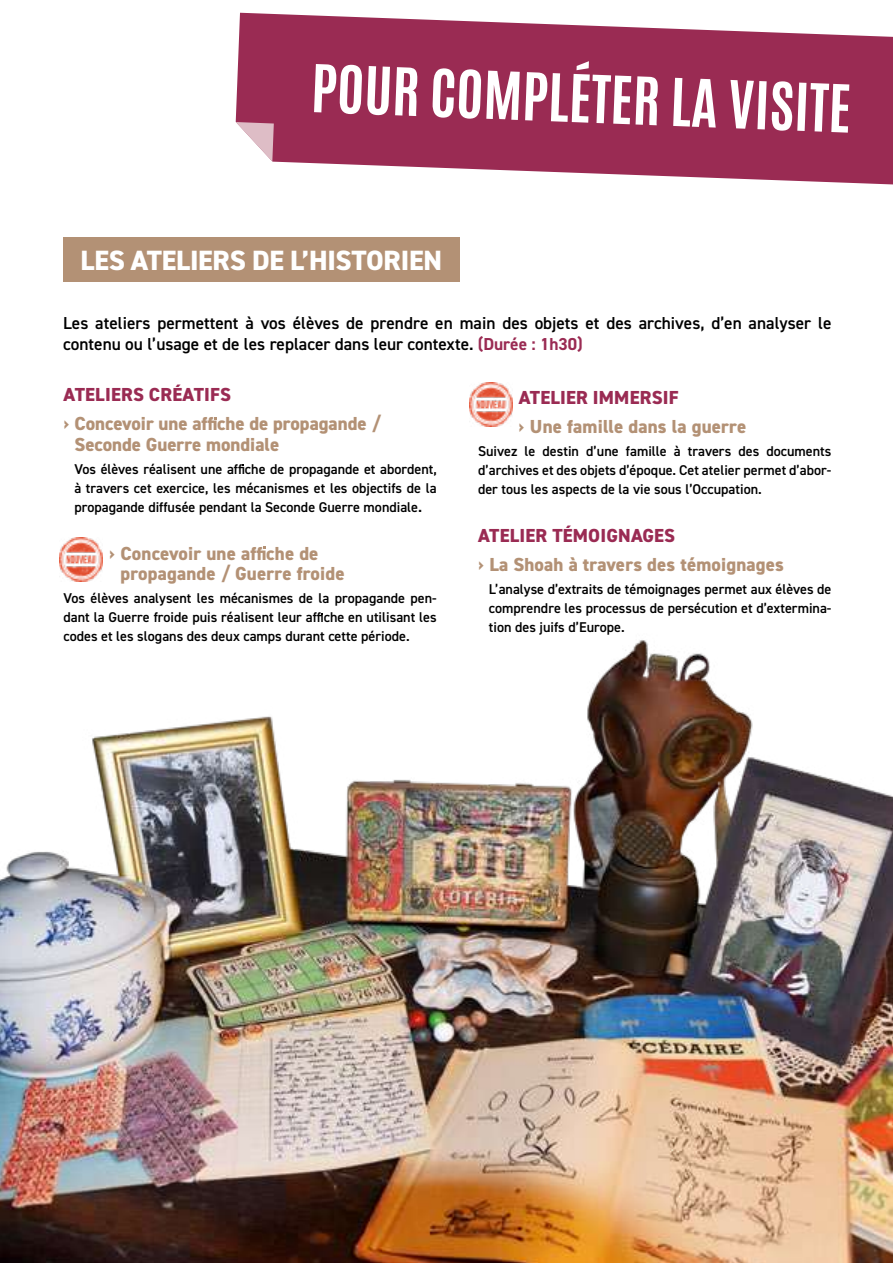
<style>
.page{position:relative;width:893px;height:1263px;background:#fff}
.page>*{position:absolute;margin:0;border:0;box-sizing:border-box;transform-origin:0 0}
.t1{font:700 56.1px "Antonio";color:#fff}
.t2{font:800 27.9px "DIN2014";letter-spacing:-.01em;color:#fff}
.t3{font:800 18.9px/20.5px "DIN2014";letter-spacing:.01em;color:#b39175}
.t4{font:800 18.9px "DIN2014";letter-spacing:.01em;color:#9a2b53}
.t5{font:600 17.4px/20.9px "DIN2014";color:#000}
.t6{font:600 14.25px/18.9px "DIN2014";color:#000;text-align:justify}
.s1{font-weight:700;color:#9a2b53}
.s2{font-size:15.75px}
</style>
<div class="page">
<img style="left:0;top:613px;width:893px;height:650px">
<img style="left:469px;top:383px;width:43px;height:43px">
<div style="left:63px;top:237px;width:396px;height:44px;background:#b39175"></div>
<svg style="left:236px;top:13px;width:657px;height:171px;fill:#9a2b53"></svg>
<svg style="left:236px;top:122px;width:38px;height:40px"></svg>
<img style="left:60px;top:538px;width:43px;height:43px">
<h1 class="t1" style="left:313px;top:47px;width:541px;rotate:2deg">POUR COMPLÉTER LA VISITE</h1>
<h2 class="t2" style="left:81px;top:242px;width:363px">LES ATELIERS DE L’HISTORIEN</h2>
<p class="t5" style="left:63px;top:313px;width:770px">Les ateliers permettent à vos élèves de prendre en main des objets et des archives, d’en analyser le contenu ou l’usage et de les replacer dans leur contexte. <span class="s1">(Durée : 1h30)</span></p>
<h3 class="t4" style="left:519px;top:384px;width:161px">ATELIER IMMERSIF</h3>
<h3 class="t3" style="left:519px;top:416px;width:229px">› Une famille dans la guerre</h3>
<p class="t6" style="left:478px;top:442px;width:355px">Suivez le destin d’une famille à travers des documents d’archives et des objets d’époque. Cet atelier permet d’abor&shy;der tous les aspects de la vie sous l’Occupation.</p>
<h3 class="t4" style="left:478px;top:522px;width:199px">ATELIER TÉMOIGNAGES</h3>
<h3 class="t3" style="left:478px;top:554px;width:307px">› La Shoah à travers des témoignages</h3>
<p class="t6" style="left:489px;top:580px;width:344px">L’analyse d’extraits de témoignages permet aux élèves de comprendre les processus de persécution et d’extermina&shy;tion des juifs d’Europe.</p>
<h3 class="t4" style="left:64px;top:382px;width:169px">ATELIERS CRÉATIFS</h3>
<h3 class="t3" style="left:74px;top:414px;width:308px;text-indent:-11px">› Concevoir une affiche de propagande /<br>Seconde Guerre mondiale</h3>
<p class="t6" style="left:74px;top:460px;width:364px">Vos élèves réalisent une affiche de propagande et abordent, à travers cet exercice, les mécanismes et les objectifs de la propagande diffusée pendant la Seconde Guerre mondiale<span class="s2">.</span></p>
<h3 class="t3" style="left:120px;top:543px;width:226px;text-indent:-11px">› Concevoir une affiche de propagande / Guerre froide</h3>
<p class="t6" style="left:63px;top:589px;width:375px">Vos élèves analysent les mécanismes de la propagande pen&shy;dant la Guerre froide puis réalisent leur affiche en utilisant les codes et les slogans des deux camps durant cette période.</p>
</div>
